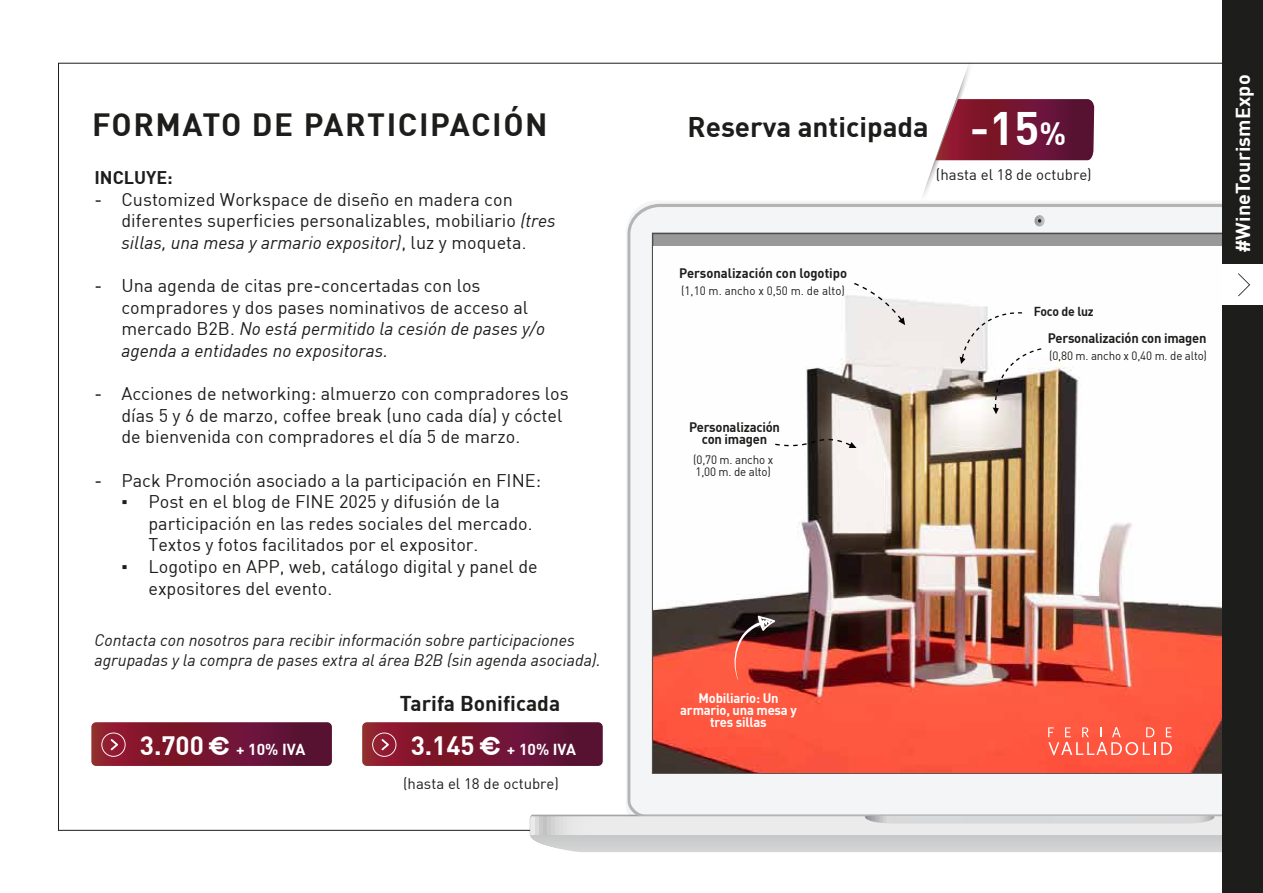
<style>
.page{position:relative;width:1263px;height:893px;background:#fff}
.page>*{position:absolute;margin:0;border:0;box-sizing:border-box;transform-origin:0 0}
.t1{font:700 31.5px "DIN";letter-spacing:.05em;color:#1d1d1b}
.t2{font:700 27.9px "DIN";color:#1d1d1b}
.t3{font:700 21px "DIN";color:#1d1d1b}
.t4{font:700 19.8px "DIN";letter-spacing:.005em;color:#fff}
.t5{font:18px/21.6px "DIN";color:#1d1d1b}
.t6{font:700 18px "DIN";color:#1d1d1b}
.t7{font:italic 16.5px/19.8px "DIN";color:#1d1d1b}
.t8{font:700 15.6px "DIN";color:#fff}
.t9{font:15px "DIN";color:#1d1d1b}
.t10{font:700 13.5px/12px "DIN";letter-spacing:-.015em;color:#1e1e1c;text-align:center;scale:.96 1}
.t11{font:700 13.5px/12px "DIN";letter-spacing:-.015em;color:#fff;text-align:center;scale:.96 1}
.t12{font:700 12.75px "DIN";letter-spacing:-.015em;color:#1e1e1c;scale:.96 1}
.t13{font:12px/12.8px "DIN";letter-spacing:-.015em;color:#1e1e1c;scale:.96 1}
.s1{font-size:46.05px;color:#fff}
.s2{font-size:31.65px;color:#fff}
.s3{font-style:italic}
.s4{font-family:"Times New Roman"}
.s5{font-size:26.1px}
.s6{font-family:"NEXTART";font-size:26.1px}
</style>
<div class="page">
<svg style="left:627px;top:204px;width:596px;height:611px;fill:#f3f5f6"></svg>
<svg style="left:652px;top:233px;width:571px;height:541px;background:#9b8f8d"></svg>
<svg style="left:530px;top:815px;width:693px;height:37px;background:#d9dada"></svg>
<svg style="left:1034px;top:215px;width:11px;height:12px"></svg>
<img style="left:654px;top:246px;width:569px;height:526px">
<svg style="left:921px;top:62px;width:173px;height:141px"></svg>
<svg style="left:91px;top:722px;width:241px;height:44px;background:#761a34"></svg>
<svg style="left:362px;top:722px;width:241px;height:44px;background:#761a34"></svg>
<div style="left:1223px;top:0;width:40px;height:893px;background:#1d1d1b"></div>
<div style="left:1223px;top:264px;width:40px;height:40px;background:#fff"></div>
<svg style="left:1238px;top:273px;width:12px;height:23px"></svg>
<svg style="left:733px;top:616px;width:42px;height:64px;background:#a4473c"></svg>
<svg style="left:1048px;top:727px;width:107px;height:28px;background:#fe715e"></svg>
<svg style="left:1161px;top:727px;width:11px;height:28px"></svg>
<svg style="left:854px;top:283px;width:51px;height:42px"></svg>
<svg style="left:775px;top:439px;width:81px;height:9px"></svg>
<svg style="left:960px;top:312px;width:81px;height:102px"></svg>
<h1 class="t1" style="left:92px;top:104px;width:457px">FORMATO DE PARTICIPACIÓN</h1>
<h2 class="t2" style="left:687px;top:109px;width:380px">Reserva anticipada <span class="s1">-15</span><span class="s2">%</span></h2>
<p class="t6" style="left:94px;top:166px;width:80px">INCLUYE:</p>
<p class="t5" style="left:121px;top:188px;width:436px;text-indent:-27px">- Customized Workspace de diseño en madera con diferentes superficies personalizables, mobiliario <span class="s3">(tres sillas, una mesa y armario expositor)</span>, luz y moqueta.</p>
<p class="t5" style="left:121px;top:274px;width:425px;text-indent:-27px">- Una agenda de citas pre-concertadas con los compradores y dos pases nominativos de acceso al mercado B2B. <span class="s3">No está permitido la cesión de pases y/o agenda a entidades no expositoras.</span></p>
<p class="t5" style="left:121px;top:382px;width:449px;text-indent:-27px">- Acciones de networking: almuerzo con compradores los días 5 y 6 de marzo, coffee break (uno cada día) y cóctel de bienvenida con compradores el día 5 de marzo.</p>
<p class="t5" style="left:94px;top:469px;width:448px">- Pack Promoción asociado a la participación en FINE:</p>
<p class="t5" style="left:148px;top:490px;width:386px;text-indent:-27px"><span class="s4">▪</span> Post en el blog de FINE 2025 y difusión de la participación en las redes sociales del mercado.<br>Textos y fotos facilitados por el expositor.</p>
<p class="t5" style="left:148px;top:555px;width:391px;text-indent:-27px"><span class="s4">▪</span> Logotipo en APP, web, catálogo digital y panel de expositores del evento.</p>
<p class="t7" style="left:94px;top:630px;width:508px">Contacta con nosotros para recibir información sobre participaciones agrupadas y la compra de pases extra al área B2B (sin agenda asociada).</p>
<p class="t3" style="left:400px;top:689px;width:162px">Tarifa Bonificada</p>
<p class="t8" style="left:140px;top:739px;width:167px"><span class="s5">3.700</span> <span class="s6">€</span> + 10% IVA</p>
<p class="t8" style="left:411px;top:739px;width:167px"><span class="s5">3.145</span> <span class="s6">€</span> + 10% IVA</p>
<p class="t9" style="left:403px;top:774px;width:157px">(hasta el 18 de octubre)</p>
<p class="t10" style="left:679px;top:267px;width:177px">Personalización con logotipo</p>
<p class="t13" style="left:681px;top:284px;width:172px">(1,10 m. ancho x 0,50 m. de alto)</p>
<p class="t10" style="left:689px;top:420px;width:96px">Personalización con imagen</p>
<p class="t13" style="left:693px;top:453px;width:85px">(0,70 m. ancho x<br>1,00 m. de alto)</p>
<p class="t11" style="left:680px;top:691px;width:123px">Mobiliario: Un armario, una mesa y tres sillas</p>
<p class="t9" style="left:936px;top:165px;width:157px">(hasta el 18 de octubre)</p>
<p class="t12" style="left:1034px;top:303px;width:64px">Foco de luz</p>
<p class="t10" style="left:1048px;top:332px;width:167px">Personalización con imagen</p>
<p class="t13" style="left:1049px;top:349px;width:166px">(0,80 m. ancho x 0,40 m. de alto)</p>
<p class="t4" style="left:1230px;top:253px;width:180px;rotate:-90deg">#WineTourismExpo</p>
</div>
